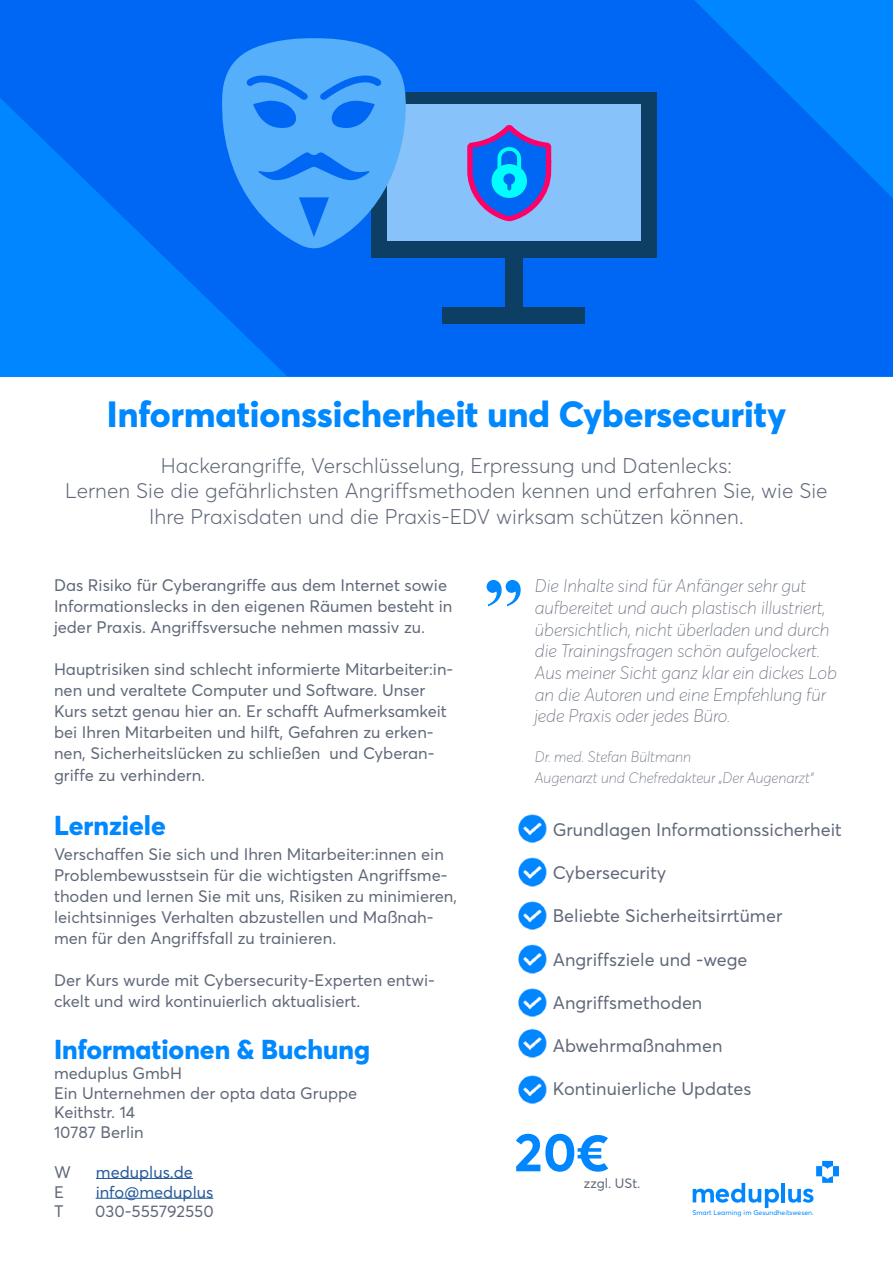
<style>
.page{position:relative;width:893px;height:1263px;background:#fff}
.page>*{position:absolute;margin:0;border:0;box-sizing:border-box;transform-origin:0 0}
.t1{font:700 81px "Times New Roman";color:#08f}
.t2{font:700 54px "Averta";color:#0087ff}
.t3{font:800 36px "Averta";color:#08f}
.t4{font:800 27px "Averta";color:#08f}
.t5{font:300 21px/25.2px "Averta";color:#606878;text-align:center}
.t6{font:italic 100 18px/21.6px "Averta";color:#606878}
.t7{font:18px "Averta";color:#606878}
.t8{font:16.5px/21px "Averta";color:#606878}
.t9{font:16.5px "Averta";color:#275b9b}
.t10{font:italic 100 15px/21.6px "Averta";color:#606878}
.t11{font:13.5px "Averta";color:#606878}
.t12{font:6.9px "Averta";color:#0087ff}
</style>
<div class="page">
<svg style="left:0;top:0;width:893px;height:376px;background:#006ef7"></svg>
<div style="left:371px;top:92px;width:286px;height:165px;background:#0c3f63"></div>
<div style="left:387px;top:104px;width:254px;height:137px;background:#87c3fa"></div>
<div style="left:505px;top:255px;width:18px;height:54px;background:#0c3f63"></div>
<div style="left:442px;top:307px;width:143px;height:17px;background:#0c3f63"></div>
<svg style="left:222px;top:38px;width:184px;height:211px;background:#3e99f4"></svg>
<svg style="left:467px;top:125px;width:85px;height:97px"></svg>
<img style="left:518px;top:814px;width:29px;height:29px">
<img style="left:518px;top:857px;width:29px;height:30px">
<img style="left:518px;top:944px;width:29px;height:30px">
<img style="left:518px;top:988px;width:29px;height:29px">
<img style="left:518px;top:1028px;width:29px;height:30px">
<img style="left:518px;top:1075px;width:29px;height:29px">
<img style="left:518px;top:901px;width:29px;height:29px">
<hr style="left:781px;top:1183px;width:4px;height:19px;background:#0087ff">
<svg style="left:788px;top:1189px;width:25px;height:14px"></svg>
<svg style="left:693px;top:1183px;width:86px;height:25px"></svg>
<svg style="left:816px;top:1161px;width:23px;height:22px"></svg>
<hr style="left:96px;top:1178px;width:97px;height:1px;background:#275b9b">
<hr style="left:96px;top:1198px;width:117px;height:1px;background:#275b9b">
<h3 class="t3" style="left:107px;top:391px;width:681px">Informationssicherheit und Cybersecurity</h3>
<p class="t5" style="left:65px;top:453px;width:764px">Hackerangriffe, Verschlüsselung, Erpressung und Datenlecks:<br>Lernen Sie die gefährlichsten Angriffsmethoden kennen und erfahren Sie, wie Sie<br>Ihre Praxisdaten und die Praxis-EDV wirksam schützen können.</p>
<p class="t8" style="left:54px;top:575px;width:400px">Das Risiko für Cyberangriffe aus dem Internet sowie<br>Informationslecks in den eigenen Räumen besteht in jeder Praxis. Angriffsversuche nehmen massiv zu.</p>
<p class="t8" style="left:54px;top:658px;width:401px">Hauptrisiken sind schlecht informierte Mitarbeiter:in&shy;nen und veraltete Computer und Software. Unser Kurs setzt genau hier an. Er schafft Aufmerksamkeit bei Ihren Mitarbeiten und hilft, Gefahren zu erken&shy;nen, Sicherheitslücken zu schließen und Cyberan&shy;griffe zu verhindern.</p>
<h3 class="t4" style="left:54px;top:808px;width:113px">Lernziele</h3>
<p class="t8" style="left:54px;top:843px;width:405px">Verschaffen Sie sich und Ihren Mitarbeiter:innen ein Problembewusstsein für die wichtigsten Angriffsme&shy;thoden und lernen Sie mit uns, Risiken zu minimieren, leichtsinniges Verhalten abzustellen und Maßnah&shy;men für den Angriffsfall zu trainieren.</p>
<p class="t8" style="left:54px;top:969px;width:383px">Der Kurs wurde mit Cybersecurity-Experten entwi&shy;ckelt und wird kontinuierlich aktualisiert.</p>
<h3 class="t4" style="left:54px;top:1032px;width:317px">Informationen &amp; Buchung</h3>
<p class="t8" style="left:54px;top:1063px;width:305px;line-height:19.8px">meduplus GmbH<br>Ein Unternehmen der opta data Gruppe<br>Keithstr. 14<br>10787 Berlin</p>
<p class="t8" style="left:54px;top:1161px;width:18px">W</p>
<p class="t9" style="left:96px;top:1161px;width:99px">meduplus.de</p>
<p class="t8" style="left:54px;top:1181px;width:11px">E</p>
<p class="t9" style="left:96px;top:1181px;width:119px">info@meduplus</p>
<p class="t8" style="left:54px;top:1201px;width:11px">T</p>
<p class="t8" style="left:95px;top:1201px;width:120px">030-555792550</p>
<h1 class="t1" style="left:483px;top:507px;width:42px">„</h1>
<p class="t6" style="left:535px;top:576px;width:304px">Die Inhalte sind für Anfänger sehr gut aufbereitet und auch plastisch illustriert, übersichtlich, nicht überladen und durch die Trainingsfragen schön aufgelockert.<br>Aus meiner Sicht ganz klar ein dickes Lob an die Autoren und eine Empfehlung für jede Praxis oder jedes Büro.</p>
<p class="t10" style="left:535px;top:746px;width:280px">Dr. med. Stefan Bültmann<br>Augenarzt und Chefredakteur „Der Augenarzt“</p>
<p class="t7" style="left:553px;top:818px;width:290px">Grundlagen Informationssicherheit</p>
<p class="t7" style="left:553px;top:861px;width:115px">Cybersecurity</p>
<p class="t7" style="left:553px;top:905px;width:231px">Beliebte Sicherheitsirrtümer</p>
<p class="t7" style="left:553px;top:948px;width:196px">Angriffsziele und -wege</p>
<p class="t7" style="left:553px;top:991px;width:151px">Angriffsmethoden</p>
<p class="t7" style="left:553px;top:1034px;width:171px">Abwehrmaßnahmen</p>
<p class="t7" style="left:553px;top:1077px;width:200px">Kontinuierliche Updates</p>
<h2 class="t2" style="left:514px;top:1118px;width:97px">20€</h2>
<p class="t11" style="left:584px;top:1174px;width:58px">zzgl. USt.</p>
<p class="t12" style="left:692px;top:1208px;width:123px">Smart Learning im Gesundheitswesen.</p>
</div>
